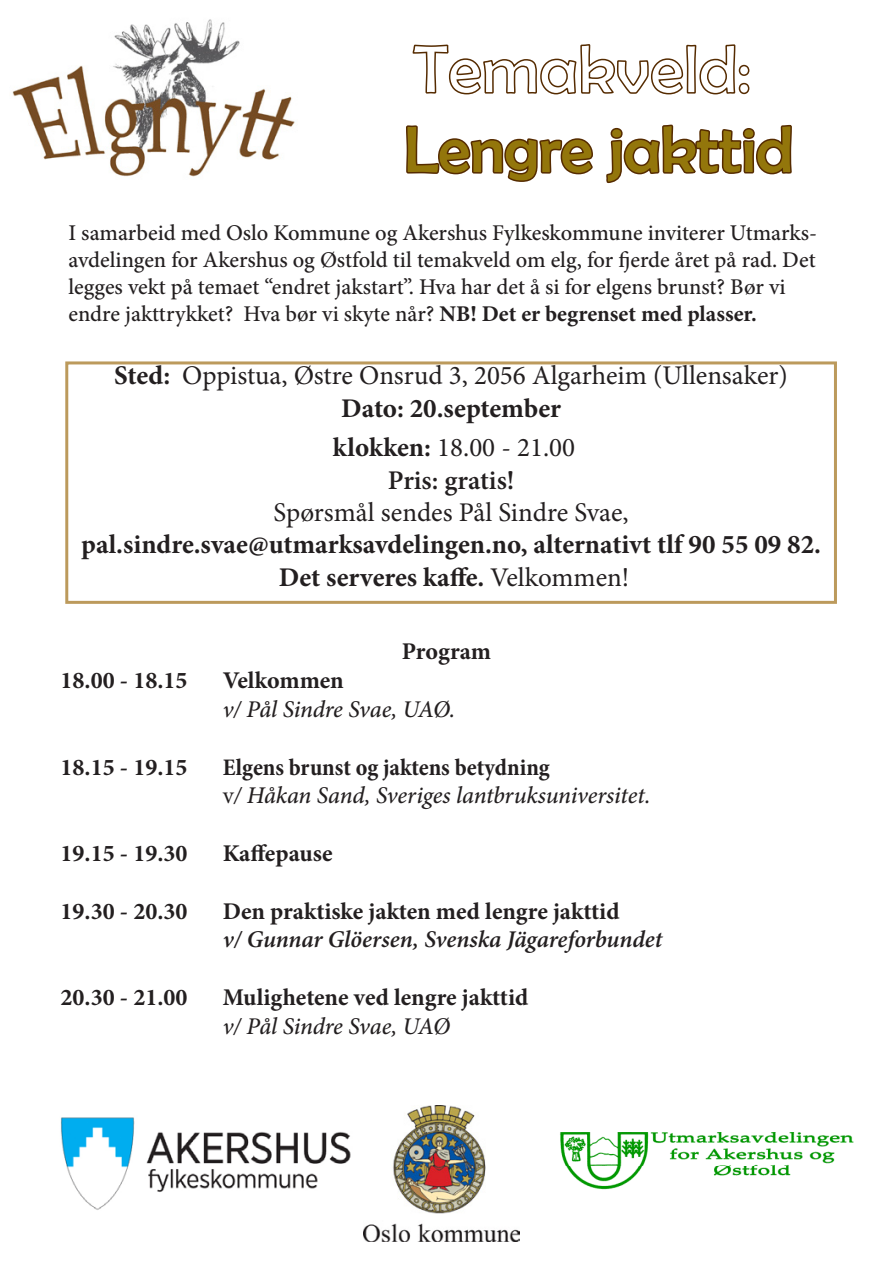
<style>
.page{position:relative;width:893px;height:1263px;background:#fff}
.page>*{position:absolute;margin:0;border:0;box-sizing:border-box;transform-origin:0 0}
.t1{font:66px "Berlin Sans FB";color:#93760b}
.t2{font:700 27px "Minion Pro";color:#231f20}
.t3{font:27px "Minion Pro";color:#231f20}
.t4{font:600 27px "Minion Pro";color:#231f20}
.Paragraph_Style_1{font:700 24px "Minion Pro";color:#231f20}
.Paragraph_Style_1-2{font:italic 500 24px "Minion Pro";letter-spacing:-.01em;color:#231f20}
.t5{font:italic 600 24px "Minion Pro";letter-spacing:-.005em;color:#231f20}
.t6{font:700 condensed 24px "Minion Pro";color:#231f20}
.Ingress{font:500 22.5px/27px "Minion Pro";color:#231f20}
.s1{font-weight:700}
.s2{font-weight:400}
.s3{font-weight:400;font-style:normal}
</style>
<div class="page">
<svg style="left:406px;top:44px;width:386px;height:140px"></svg>
<div style="left:65px;top:361px;width:772px;height:243px;border:3px solid #bc9a5c"></div>
<img style="left:12px;top:19px;width:283px;height:158px">
<img style="left:60px;top:1117px;width:291px;height:93px">
<img style="left:364px;top:1105px;width:155px;height:137px">
<img style="left:560px;top:1132px;width:294px;height:58px">
<p class="t1" style="left:404px;top:113px;width:390px">Lengre jakttid</p>
<p class="Ingress" style="left:68px;top:219px;width:750px">I samarbeid med Oslo Kommune og Akershus Fylkeskommune inviterer Utmarks&shy;avdelingen for Akershus og Østfold til temakveld om elg, for fjerde året på rad. Det legges vekt på temaet “endret jakstart”. Hva har det å si for elgens brunst? Bør vi endre jakttrykket? Hva bør vi skyte når? <span class="s1">NB! Det er begrenset med plasser.</span></p>
<p class="t3" style="left:114px;top:357px;width:675px"><span class="s1">Sted:</span> Oppistua, Østre Onsrud 3, 2056 Algarheim (Ullensaker)</p>
<p class="t2" style="left:341px;top:389px;width:221px">Dato: 20.september</p>
<p class="t3" style="left:333px;top:429px;width:244px"><span class="s1">klokken:</span> 18.00 - 21.00</p>
<p class="t4" style="left:388px;top:461px;width:128px">Pris: gratis!</p>
<p class="t3" style="left:274px;top:494px;width:356px">Spørsmål sendes Pål Sindre Svae,</p>
<p class="t2" style="left:81px;top:526px;width:741px">pal.sindre.svae@utmarksavdelingen.no, alternativt tlf 90 55 09 82.</p>
<p class="t2" style="left:279px;top:558px;width:352px">Det serveres kaffe. <span class="s2">Velkommen!</span></p>
<p class="Paragraph_Style_1" style="left:402px;top:635px;width:91px">Program</p>
<p class="Paragraph_Style_1" style="left:61px;top:664px;width:128px">18.00 - 18.15</p>
<p class="Paragraph_Style_1" style="left:223px;top:664px;width:123px">Velkommen</p>
<p class="Paragraph_Style_1-2" style="left:223px;top:693px;width:234px">v/ Pål Sindre Svae, UAØ.</p>
<p class="Paragraph_Style_1" style="left:61px;top:750px;width:128px">18.15 - 19.15</p>
<p class="t6" style="left:223px;top:750px;width:329px">Elgens brunst og jaktens betydning</p>
<p class="Paragraph_Style_1-2" style="left:223px;top:779px;width:429px"><span class="s3">v</span>/ Håkan Sand, Sveriges lantbruksuniversitet.</p>
<p class="Paragraph_Style_1" style="left:61px;top:836px;width:128px">19.15 - 19.30</p>
<p class="Paragraph_Style_1" style="left:223px;top:836px;width:112px">Kaffepause</p>
<p class="Paragraph_Style_1" style="left:61px;top:894px;width:128px">19.30 - 20.30</p>
<p class="Paragraph_Style_1" style="left:223px;top:894px;width:398px">Den praktiske jakten med lengre jakttid</p>
<p class="t5" style="left:223px;top:923px;width:441px">v/ Gunnar Glöersen, Svenska Jägareforbundet</p>
<p class="Paragraph_Style_1" style="left:61px;top:980px;width:128px">20.30 - 21.00</p>
<p class="Paragraph_Style_1" style="left:223px;top:980px;width:307px">Mulighetene ved lengre jakttid</p>
<p class="Paragraph_Style_1-2" style="left:223px;top:1010px;width:229px">v/ Pål Sindre Svae, UAØ</p>
</div>
